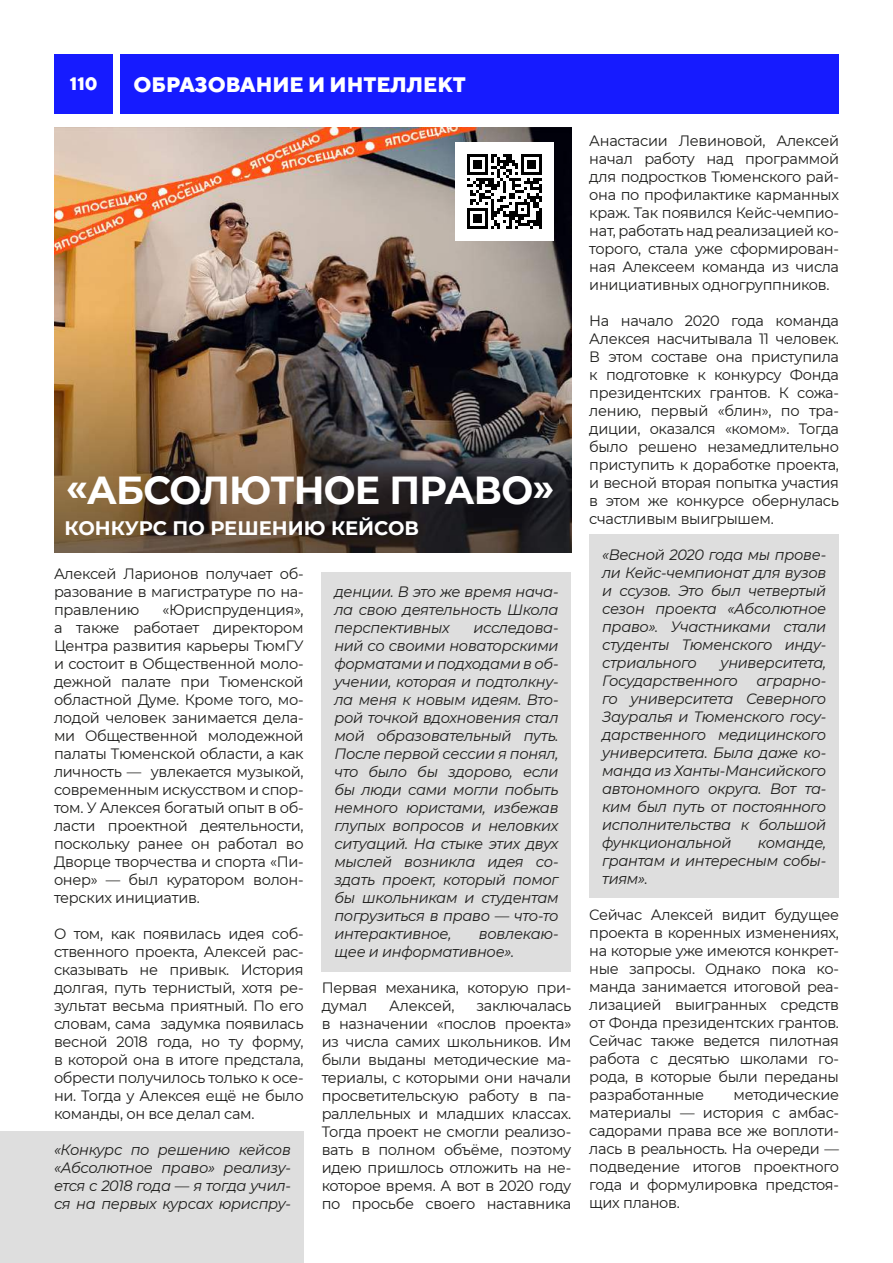
<style>
.page{position:relative;width:893px;height:1263px;background:#fff}
.page>*{position:absolute;margin:0;border:0;box-sizing:border-box;transform-origin:0 0}
.t1{font:700 39px "Montserrat";letter-spacing:-.02em;color:#fff}
.t2{font:800 21px "TT Norms";color:#fff}
.t3{font:700 19.5px "Montserrat";color:#fff}
.t4{font:800 18px "TT Norms";color:#fff}
.t5{font:15px/18px "Montserrat";letter-spacing:-.02em;color:#1d1d1b;text-align:justify}
.t6{font:italic 15px/18px "Montserrat";letter-spacing:-.02em;color:#1d1d1b;text-align:justify}
</style>
<div class="page">
<div style="left:54px;top:54px;width:785px;height:60px;background:#161bff"></div>
<div style="left:114px;top:52px;width:6px;height:64px;background:#fff"></div>
<div style="left:589px;top:535px;width:250px;height:363px;background:#dedede"></div>
<div style="left:322px;top:572px;width:249px;height:399px;background:#dedede"></div>
<div style="left:0;top:1131px;width:304px;height:132px;background:#dedede"></div>
<img style="left:54px;top:128px;width:517px;height:425px">
<img style="left:455px;top:142px;width:98px;height:98px">
<p class="t4" style="left:70px;top:73px;width:29px">110</p>
<h2 class="t2" style="left:133px;top:71px;width:334px">ОБРАЗОВАНИЕ И ИНТЕЛЛЕКТ</h2>
<h1 class="t1" style="left:66px;top:462px;width:490px">«АБСОЛЮТНОЕ ПРАВО»</h1>
<h3 class="t3" style="left:65px;top:514px;width:356px">КОНКУРС ПО РЕШЕНИЮ КЕЙСОВ</h3>
<p class="t5" style="left:54px;top:564px;width:251px">Алексей Ларионов получает об&shy;разование в магистратуре по на&shy;правлению</p>
<p class="t5" style="left:54px;top:600px;width:251px;text-indent:109px">«Юриспруденция», а также работает директором Центра развития карьеры ТюмГУ и состоит в Общественной моло&shy;дежной палате при Тюменской областной Думе. Кроме того, мо&shy;лодой человек занимается дела&shy;ми Общественной молодежной палаты Тюменской области, а как личность — увлекается музыкой, современным искусством и спор&shy;том. У Алексея богатый опыт в об&shy;ласти проектной деятельности, поскольку ранее он работал во Дворце творчества и спорта «Пи&shy;онер» — был куратором волон&shy;терских инициатив.</p>
<p class="t5" style="left:54px;top:924px;width:251px">О том, как появилась идея соб&shy;ственного проекта, Алексей рас&shy;сказывать не привык. История долгая, путь тернистый, хотя ре&shy;зультат весьма приятный. По его словам, сама задумка появилась весной 2018 года, но ту форму, в которой она в итоге предстала, обрести получилось только к осе&shy;ни. Тогда у Алексея ещё не было команды, он все делал сам.</p>
<p class="t6" style="left:54px;top:1140px;width:238px">«Конкурс по решению кейсов «Абсолютное право» реализу&shy;ется с 2018 года — я тогда учил&shy;ся на первых курсах юриспру-</p>
<p class="t6" style="left:334px;top:582px;width:226px">денции. В это же время нача&shy;ла свою деятельность Школа перспективных</p>
<p class="t6" style="left:334px;top:618px;width:226px;text-indent:139px">исследова&shy;ний со своими новаторскими форматами и подходами в об&shy;учении, которая и подтолкну&shy;ла меня к новым идеям. Вто&shy;рой точкой вдохновения стал мой образовательный путь.<br>После первой сессии я понял, что было бы здорово, если бы люди сами могли побыть немного юристами, избежав глупых вопросов и неловких ситуаций. На стыке этих двух мыслей возникла идея со&shy;здать проект, который помог бы школьникам и студентам погрузиться в право — что-то интерактивное,</p>
<p class="t6" style="left:334px;top:924px;width:226px;text-indent:145px">вовлекаю&shy;щее и информативное».</p>
<p class="t5" style="left:322px;top:978px;width:251px">Первая механика, которую при&shy;думал</p>
<p class="t5" style="left:389px;top:996px;width:67px">Алексей,</p>
<p class="t5" style="left:322px;top:996px;width:251px;text-indent:155px">заключалась в назначении «послов проекта» из числа самих школьников. Им были выданы методические ма&shy;териалы, с которыми они начали просветительскую работу в па&shy;раллельных и младших классах.<br>Тогда проект не смогли реализо&shy;вать в полном объёме, поэтому идею пришлось отложить на не&shy;которое время. А вот в 2020 году по просьбе своего наставника</p>
<p class="t5" style="left:589px;top:131px;width:251px">Анастасии Левиновой, Алексей начал работу над программой для подростков Тюменского рай&shy;она по профилактике карманных краж. Так появился Кейс-чемпио&shy;нат, работать над реализацией ко&shy;торого, стала уже сформирован&shy;ная Алексеем команда из числа инициативных одногруппников.</p>
<p class="t5" style="left:589px;top:311px;width:251px">На начало 2020 года команда Алексея насчитывала 11 человек.<br>В этом составе она приступила к подготовке к конкурсу Фонда президентских грантов. К сожа&shy;лению, первый «блин», по тра&shy;диции, оказался «комом». Тогда было решено незамедлительно приступить к доработке проекта, и весной вторая попытка участия в этом же конкурсе обернулась счастливым выигрышем.</p>
<p class="t6" style="left:602px;top:545px;width:226px">«Весной 2020 года мы прове&shy;ли Кейс-чемпионат для вузов и ссузов. Это был четвертый сезон проекта «Абсолютное право». Участниками стали студенты Тюменского инду&shy;стриального</p>
<p class="t6" style="left:602px;top:653px;width:226px;text-indent:118px">университета, Государственного аграрно&shy;го университета Северного Зауралья и Тюменского госу&shy;дарственного медицинского университета. Была даже ко&shy;манда из Ханты-Мансийского автономного округа. Вот та&shy;ким был путь от постоянного исполнительства к большой функциональной</p>
<p class="t6" style="left:602px;top:833px;width:226px;text-indent:156px">команде, грантам и интересным собы&shy;тиям».</p>
<p class="t5" style="left:589px;top:905px;width:251px">Сейчас Алексей видит будущее проекта в коренных изменениях, на которые уже имеются конкрет&shy;ные запросы. Однако пока ко&shy;манда занимается итоговой реа&shy;лизацией выигранных средств от Фонда президентских грантов.<br>Сейчас также ведется пилотная работа с десятью школами го&shy;рода, в которые были переданы разработанные</p>
<p class="t5" style="left:589px;top:1085px;width:251px;text-indent:144px">методические материалы — история с амбас&shy;садорами права все же воплоти&shy;лась в реальность. На очереди — подведение итогов проектного года и формулировка предстоя&shy;щих планов.</p>
</div>
